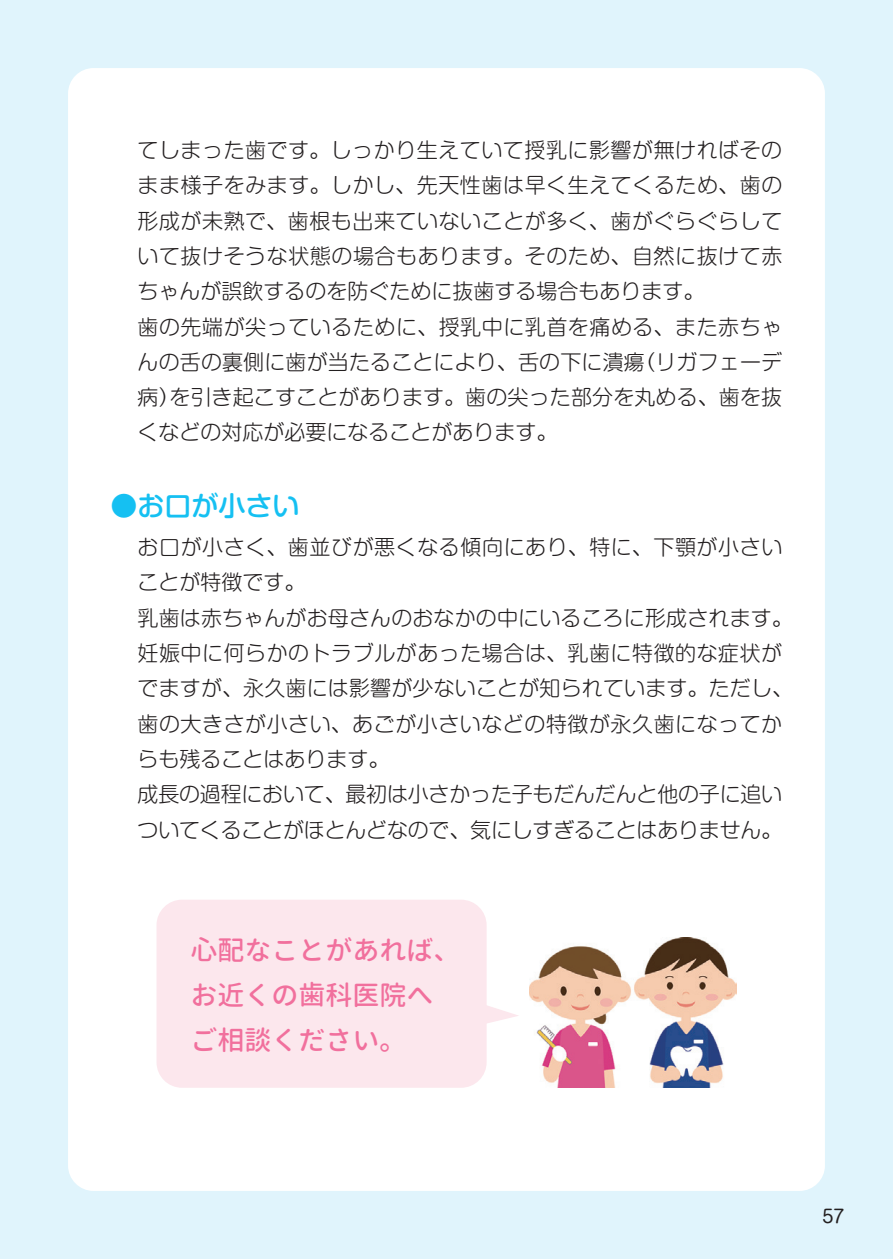
<style>
.page{position:relative;width:893px;height:1259px;background:#e0f4fc}
.page>*{position:absolute;margin:0;border:0;box-sizing:border-box;transform-origin:0 0}
.t1{font:500 27px/45px "Gen Jyuu Gothic";color:#f1709d}
.t2{font:500 27px "Shin M Go Pr 6";color:#15c0f2}
.t3{font:300 21px/35.4px "Shin M Go Pr 6";letter-spacing:.01em;color:#231f20}
.t4{font:18px "Shin M Go Pr 6";color:#231f20}
</style>
<div class="page">
<div style="left:68px;top:68px;width:757px;height:1123px;background:#fff;border-radius:26px"></div>
<img style="left:529px;top:938px;width:207px;height:149px">
<div style="left:157px;top:899px;width:330px;height:188px;background:#fce7ed;border-radius:26px"></div>
<svg style="left:487px;top:1005px;width:31px;height:18px"></svg>
<p class="t3" style="left:138px;top:131px;width:646px">てしまった歯です。しっかり生えていて授乳に影響が無ければそのまま様子をみます。しかし、先天性歯は早く生えてくるため、歯の形成が未熟で、歯根も出来ていないことが多く、歯がぐらぐらしていて抜けそうな状態の場合もあります。そのため、自然に抜けて赤ちゃんが誤飲するのを防ぐために抜歯する場合もあります。<br>歯の先端が尖っているために、授乳中に乳首を痛める、また赤ちゃんの舌の裏側に歯が当たることにより、舌の下に潰瘍（リガフェーデ病）を引き起こすことがあります。歯の尖った部分を丸める、歯を抜くなどの対応が必要になることがあります。</p>
<p class="t2" style="left:111px;top:484px;width:191px">●お口が小さい</p>
<p class="t3" style="left:138px;top:528px;width:657px">お口が小さく、歯並びが悪くなる傾向にあり、特に、下顎が小さいことが特徴です。<br>乳歯は赤ちゃんがお母さんのおなかの中にいるころに形成されます。妊娠中に何らかのトラブルがあった場合は、乳歯に特徴的な症状がでますが、永久歯には影響が少ないことが知られています。ただし、歯の大きさが小さい、あごが小さいなどの特徴が永久歯になってからも残ることはあります。<br>成長の過程において、最初は小さかった子もだんだんと他の子に追いついてくることがほとんどなので、気にしすぎることはありません。</p>
<p class="t1" style="left:191px;top:927px;width:271px">心配なことがあれば、お近くの歯科医院へご相談ください。</p>
<p class="t4" style="left:822px;top:1201px;width:23px">57</p>
</div>
